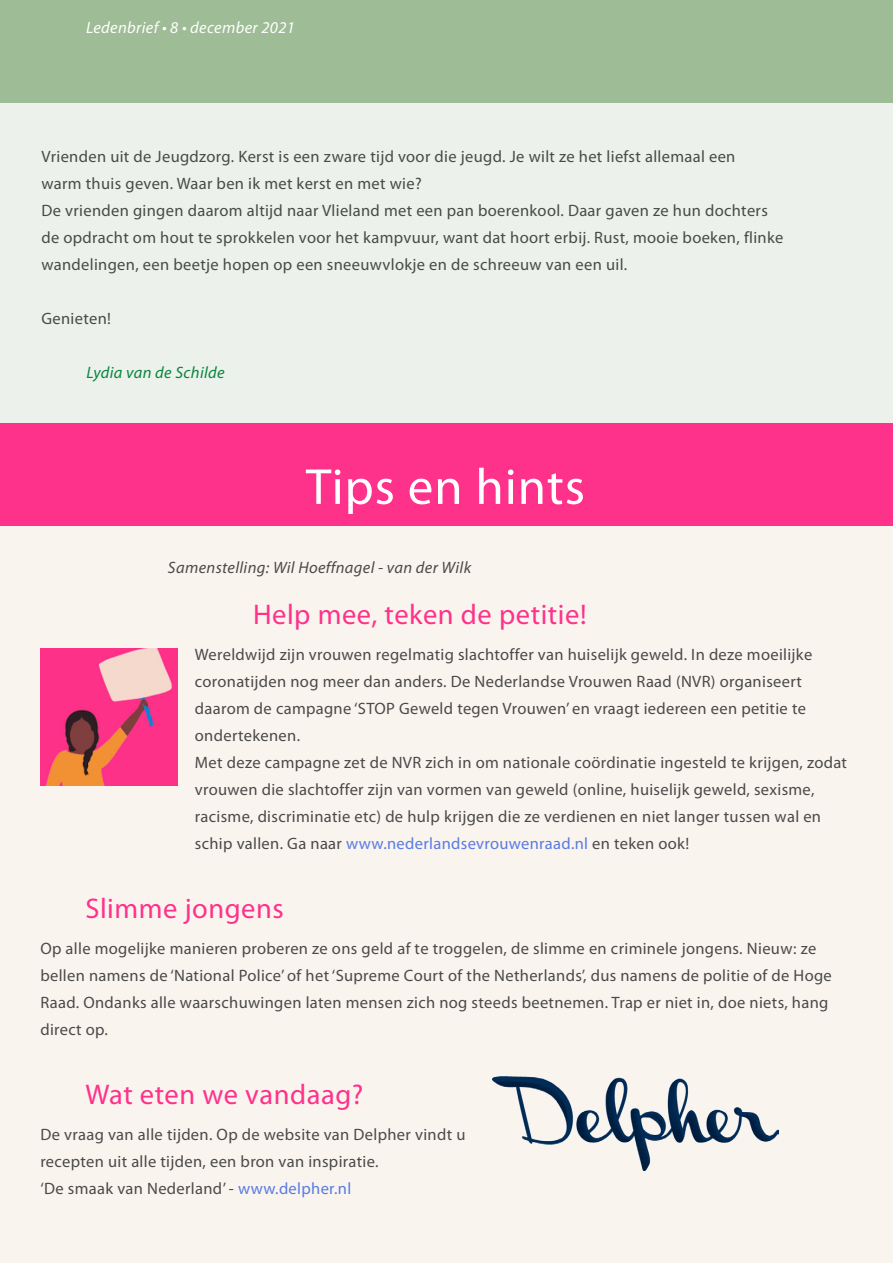
<style>
.page{position:relative;width:893px;height:1263px;background:#fff}
.page>*{position:absolute;margin:0;border:0;box-sizing:border-box;transform-origin:0 0}
.t1{font:51px "Myriad Pro";letter-spacing:.02em;color:#fff}
.t2{font:28.5px "Myriad Pro";letter-spacing:.02em;color:#ff328b}
.t3{font:16.5px/27px "Myriad Pro";letter-spacing:.02em;color:#4a4a49}
.t4{font:italic 16.5px "Myriad Pro";letter-spacing:.02em;color:#4a4a49}
.t5{font:italic 16.5px "Myriad Pro";letter-spacing:.02em;color:#fff}
.t6{font:italic 16.5px "Myriad Pro";letter-spacing:.02em;color:#07853e}
.s1{color:#597ce1}
</style>
<div class="page">
<div style="left:0;top:423px;width:893px;height:840px;background:#faf4ef"></div>
<div style="left:0;top:102px;width:893px;height:325px;background:#edf1eb"></div>
<div style="left:0;top:423px;width:893px;height:102px;background:#ff328b"></div>
<div style="left:0;top:0;width:893px;height:102px;background:#9ebc96"></div>
<img style="left:40px;top:649px;width:137px;height:137px">
<img style="left:492px;top:1077px;width:286px;height:94px">
<p class="t5" style="left:86px;top:19px;width:210px">Ledenbrief • 8 • december 2021</p>
<p class="t3" style="left:41px;top:144px;width:743px">Vrienden uit de Jeugdzorg. Kerst is een zware tijd voor die jeugd. Je wilt ze het liefst allemaal een<br>warm thuis geven. Waar ben ik met kerst en met wie?<br>De vrienden gingen daarom altijd naar Vlieland met een pan boerenkool. Daar gaven ze hun dochters de opdracht om hout te sprokkelen voor het kampvuur, want dat hoort erbij. Rust, mooie boeken, flinke wandelingen, een beetje hopen op een sneeuwvlokje en de schreeuw van een uil.</p>
<p class="t3" style="left:41px;top:306px;width:71px">Genieten!</p>
<p class="t6" style="left:86px;top:364px;width:140px">Lydia van de Schilde</p>
<h1 class="t1" style="left:306px;top:459px;width:281px">Tips en hints</h1>
<p class="t4" style="left:168px;top:558px;width:305px">Samenstelling: Wil Hoeffnagel - van der Wilk</p>
<h2 class="t2" style="left:253px;top:599px;width:335px">Help mee, teken de petitie!</h2>
<p class="t3" style="left:195px;top:641px;width:654px">Wereldwijd zijn vrouwen regelmatig slachtoffer van huiselijk geweld. In deze moeilijke coronatijden nog meer dan anders. De Nederlandse Vrouwen Raad (NVR) organiseert daarom de campagne ‘STOP Geweld tegen Vrouwen’ en vraagt iedereen een petitie te ondertekenen.<br>Met deze campagne zet de NVR zich in om nationale coördinatie ingesteld te krijgen, zodat vrouwen die slachtoffer zijn van vormen van geweld (online, huiselijk geweld, sexisme, racisme, discriminatie etc) de hulp krijgen die ze verdienen en niet langer tussen wal en schip vallen. Ga naar <span class="s1">www.nederlandsevrouwenraad.nl</span> en teken ook!</p>
<h2 class="t2" style="left:85px;top:893px;width:200px">Slimme jongens</h2>
<p class="t3" style="left:40px;top:935px;width:793px">Op alle mogelijke manieren proberen ze ons geld af te troggelen, de slimme en criminele jongens. Nieuw: ze bellen namens de ‘National Police’ of het ‘Supreme Court of the Netherlands’, dus namens de politie of de Hoge Raad. Ondanks alle waarschuwingen laten mensen zich nog steeds beetnemen. Trap er niet in, doe niets, hang direct op.</p>
<h2 class="t2" style="left:85px;top:1079px;width:279px">Wat eten we vandaag?</h2>
<p class="t3" style="left:40px;top:1121px;width:426px">De vraag van alle tijden. Op de website van Delpher vindt u recepten uit alle tijden, een bron van inspiratie.<br>‘De smaak van Nederland’ - <span class="s1">www.delpher.nl</span></p>
</div>
